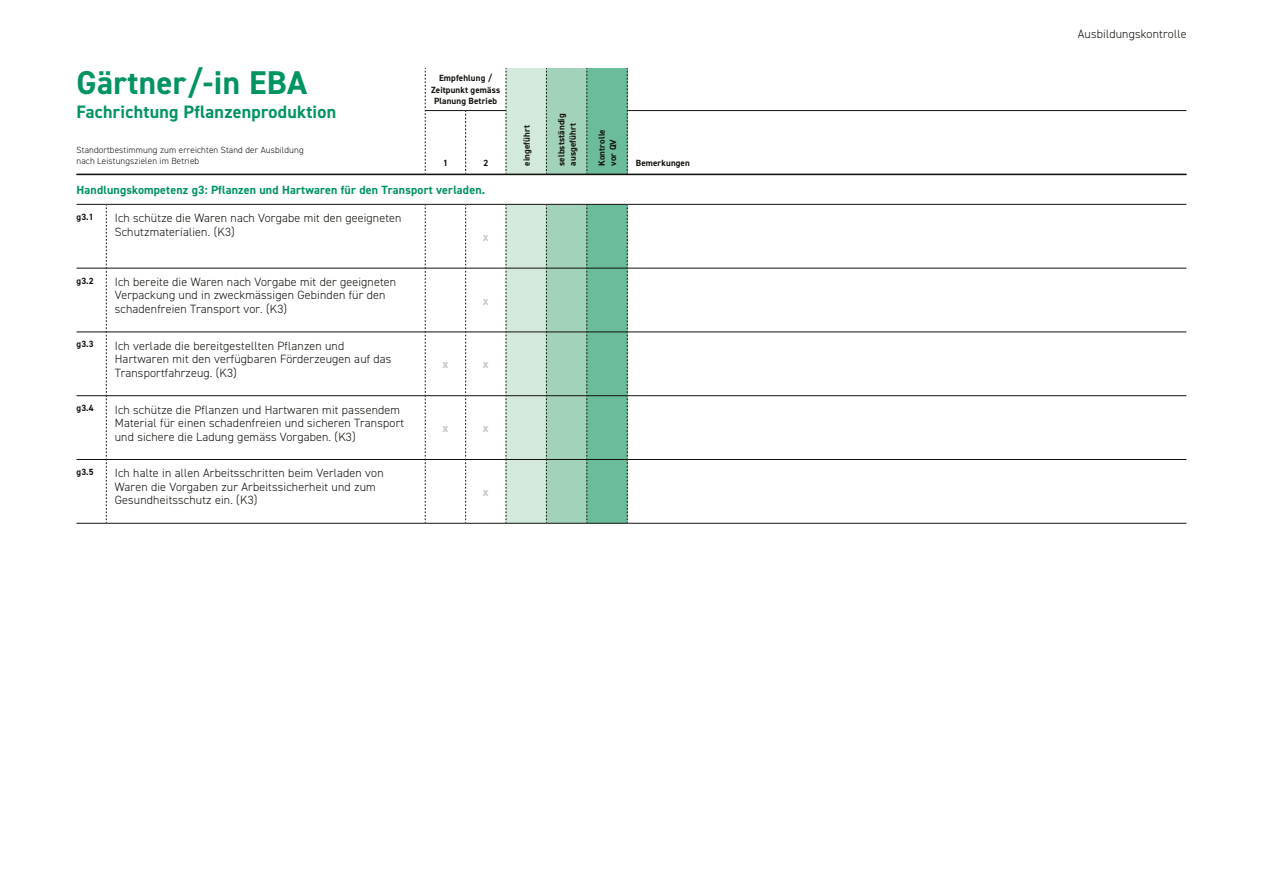
<style>
.page{position:relative;width:1263px;height:893px;background:#fff}
.page>*{position:absolute;margin:0;border:0;box-sizing:border-box;transform-origin:0 0}
.t1{font:700 33px "DIN2014";letter-spacing:.01em;color:#009461}
.t2{font:700 18px "DIN2014";letter-spacing:.015em;color:#009461}
.t3{font:300 12px/13.5px "DIN2014";letter-spacing:.015em;color:#12120d}
.t4{font:700 12px "DIN2014";letter-spacing:.015em;color:#009461}
.t5{font:700 12px "DIN2014";color:#c5c7c7}
.t6{font:700 9px/11.2px "DIN2014";letter-spacing:.015em;color:#12120d}
.t7{font:300 9px/11.2px "DIN2014";letter-spacing:.015em;color:#12120d}
</style>
<div class="page">
<div style="left:506px;top:68px;width:40px;height:106px;background:#d2e9db"></div>
<div style="left:546px;top:68px;width:41px;height:106px;background:#a2d2ba"></div>
<div style="left:587px;top:68px;width:40px;height:106px;background:#6bbc9b"></div>
<hr style="left:425px;top:110px;width:41px;height:1px;background:#12120d">
<hr style="left:466px;top:110px;width:40px;height:1px;background:#12120d">
<svg style="left:425px;top:68px;width:1px;height:106px"></svg>
<hr style="left:627px;top:110px;width:559px;height:1px;background:#12120d">
<svg style="left:506px;top:68px;width:1px;height:106px"></svg>
<svg style="left:546px;top:68px;width:1px;height:106px"></svg>
<svg style="left:627px;top:68px;width:1px;height:106px"></svg>
<svg style="left:587px;top:68px;width:1px;height:106px"></svg>
<svg style="left:465px;top:111px;width:1px;height:63px"></svg>
<svg style="left:77px;top:174px;width:29px;height:1px"></svg>
<hr style="left:106px;top:174px;width:319px;height:1px;background:#12120d">
<hr style="left:425px;top:174px;width:41px;height:1px;background:#12120d">
<hr style="left:466px;top:174px;width:40px;height:1px;background:#12120d">
<hr style="left:506px;top:174px;width:40px;height:1px;background:#12120d">
<hr style="left:546px;top:174px;width:41px;height:1px;background:#12120d">
<hr style="left:587px;top:174px;width:40px;height:1px;background:#12120d">
<hr style="left:627px;top:174px;width:559px;height:1px;background:#12120d">
<hr style="left:106px;top:204px;width:319px;height:1px;background:#12120d">
<hr style="left:425px;top:204px;width:41px;height:1px;background:#12120d">
<hr style="left:466px;top:204px;width:40px;height:1px;background:#12120d">
<hr style="left:627px;top:204px;width:559px;height:1px;background:#12120d">
<svg style="left:425px;top:205px;width:1px;height:318px"></svg>
<hr style="left:106px;top:268px;width:319px;height:1px;background:#12120d">
<hr style="left:425px;top:268px;width:40px;height:1px;background:#12120d">
<hr style="left:466px;top:268px;width:40px;height:1px;background:#12120d">
<hr style="left:627px;top:268px;width:559px;height:1px;background:#12120d">
<hr style="left:106px;top:332px;width:319px;height:1px;background:#12120d">
<hr style="left:425px;top:332px;width:40px;height:1px;background:#12120d">
<hr style="left:466px;top:332px;width:40px;height:1px;background:#12120d">
<hr style="left:627px;top:332px;width:559px;height:1px;background:#12120d">
<hr style="left:106px;top:395px;width:319px;height:1px;background:#12120d">
<hr style="left:425px;top:395px;width:40px;height:1px;background:#12120d">
<hr style="left:466px;top:395px;width:40px;height:1px;background:#12120d">
<hr style="left:627px;top:395px;width:559px;height:1px;background:#12120d">
<svg style="left:465px;top:205px;width:1px;height:318px"></svg>
<svg style="left:506px;top:204px;width:122px;height:319px;background:#9bcdb5"></svg>
<hr style="left:106px;top:523px;width:319px;height:1px;background:#12120d">
<hr style="left:425px;top:523px;width:41px;height:1px;background:#12120d">
<hr style="left:466px;top:523px;width:40px;height:1px;background:#12120d">
<hr style="left:506px;top:523px;width:40px;height:1px;background:#12120d">
<hr style="left:546px;top:523px;width:41px;height:1px;background:#12120d">
<hr style="left:587px;top:523px;width:40px;height:1px;background:#12120d">
<hr style="left:627px;top:523px;width:559px;height:1px;background:#12120d">
<svg style="left:77px;top:204px;width:30px;height:320px"></svg>
<hr style="left:106px;top:459px;width:319px;height:1px;background:#12120d">
<hr style="left:425px;top:459px;width:41px;height:1px;background:#12120d">
<hr style="left:466px;top:459px;width:40px;height:1px;background:#12120d">
<hr style="left:506px;top:459px;width:40px;height:1px;background:#12120d">
<hr style="left:546px;top:459px;width:41px;height:1px;background:#12120d">
<hr style="left:587px;top:459px;width:40px;height:1px;background:#12120d">
<hr style="left:627px;top:459px;width:559px;height:1px;background:#12120d">
<h1 class="t1" style="left:77px;top:60px;width:232px">Gärtner/-in EBA</h1>
<h2 class="t2" style="left:77px;top:100px;width:261px">Fachrichtung Pflanzenproduktion</h2>
<p class="t7" style="left:77px;top:144px;width:229px">Standortbestimmung zum erreichten Stand der Ausbildung nach Leistungszielen im Betrieb</p>
<p class="t6" style="left:431px;top:72px;width:71px;text-align:center">Empfehlung /<br>Zeitpunkt gemäss<br>Planung Betrieb</p>
<p class="t6" style="left:443px;top:157px;width:6px">1</p>
<p class="t6" style="left:483px;top:157px;width:6px">2</p>
<p class="t4" style="left:77px;top:182px;width:410px">Handlungskompetenz g3: Pflanzen und Hartwaren für den Transport verladen.</p>
<p class="t6" style="left:77px;top:211px;width:19px">g3.1</p>
<p class="t3" style="left:115px;top:211px;width:288px">Ich schütze die Waren nach Vorgabe mit den geeigneten<br>Schutzmaterialien. (K3)</p>
<p class="t5" style="left:483px;top:229px;width:7px">x</p>
<p class="t6" style="left:77px;top:275px;width:19px">g3.2</p>
<p class="t3" style="left:115px;top:275px;width:283px">Ich bereite die Waren nach Vorgabe mit der geeigneten<br>Verpackung und in zweckmässigen Gebinden für den schadenfreien Transport vor. (K3)</p>
<p class="t5" style="left:483px;top:293px;width:7px">x</p>
<p class="t6" style="left:77px;top:339px;width:19px">g3.3</p>
<p class="t3" style="left:115px;top:339px;width:278px">Ich verlade die bereitgestellten Pflanzen und<br>Hartwaren mit den verfügbaren Förderzeugen auf das<br>Transportfahrzeug. (K3)</p>
<p class="t6" style="left:77px;top:402px;width:19px">g3.4</p>
<p class="t3" style="left:115px;top:403px;width:291px">Ich schütze die Pflanzen und Hartwaren mit passendem<br>Material für einen schadenfreien und sicheren Transport und sichere die Ladung gemäss Vorgaben. (K3)</p>
<p class="t6" style="left:77px;top:466px;width:19px">g3.5</p>
<p class="t3" style="left:115px;top:466px;width:270px">Ich halte in allen Arbeitsschritten beim Verladen von<br>Waren die Vorgaben zur Arbeitssicherheit und zum<br>Gesundheitsschutz ein. (K3)</p>
<p class="t5" style="left:442px;top:356px;width:7px">x</p>
<p class="t5" style="left:483px;top:356px;width:7px">x</p>
<p class="t5" style="left:442px;top:420px;width:7px">x</p>
<p class="t5" style="left:483px;top:420px;width:7px">x</p>
<p class="t5" style="left:483px;top:484px;width:7px">x</p>
<p class="t6" style="left:521px;top:166px;width:42px;rotate:-90deg">eingeführt</p>
<p class="t6" style="left:556px;top:166px;width:54px;rotate:-90deg">selbstständig ausgeführt</p>
<p class="t6" style="left:596px;top:166px;width:38px;rotate:-90deg">Kontrolle vor QV</p>
<p class="t6" style="left:636px;top:157px;width:56px">Bemerkungen</p>
<p class="t3" style="left:1078px;top:27px;width:110px">Ausbildungskontrolle</p>
</div>
